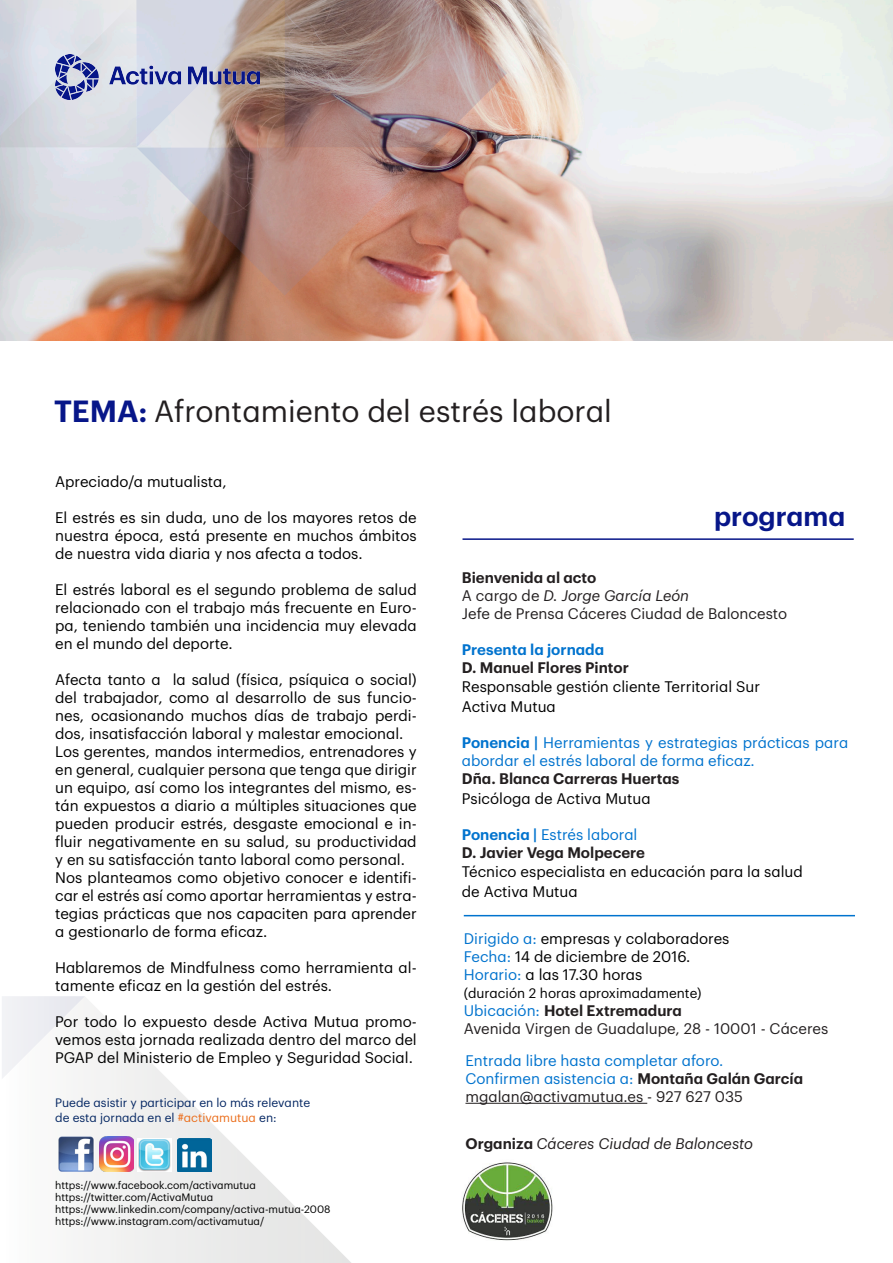
<style>
.page{position:relative;width:893px;height:1263px;background:#fff}
.page>*{position:absolute;margin:0;border:0;box-sizing:border-box;transform-origin:0 0}
.t1{font:30px "Graphik";color:#231f20}
.t2{font:600 27px "Graphik";color:#071689}
.t3{font:15px/18px "Graphik";color:#000;text-align:justify}
.t4{font:15px/18px "Graphik";color:#0073ce}
.t5{font:15px "Graphik";color:#231f20}
.t6{font:600 15px "Graphik";color:#231f20}
.t7{font:italic 15px "Graphik";color:#231f20}
.t8{font:600 15px "Graphik";color:#0073ce}
.t9{font:13.5px "Graphik";color:#000}
.t10{font:12px/15px "Graphik";color:#052763}
.t11{font:10.5px "Graphik";color:#000}
.s1{font-weight:600;color:#071689}
.s2{color:#eb6e1c}
.s3{font-style:normal}
.s4{font-weight:600}
.s5{color:#0073ce}
.s6{font-weight:400;color:#0073ce}
.s7{font-weight:600;color:#231f20}
.s8{font-weight:600;font-style:normal}
</style>
<div class="page">
<svg style="left:78px;top:997px;width:273px;height:266px"></svg>
<svg style="left:2px;top:996px;width:83px;height:83px"></svg>
<hr style="left:465px;top:1103px;width:182px;height:1px;background:#231f20">
<hr style="left:464px;top:915px;width:391px;height:1px;background:#0073ce">
<hr style="left:462px;top:538px;width:392px;height:2px;background:#071689">
<img style="left:0;top:0;width:893px;height:340px">
<img style="left:0;top:0;width:507px;height:296px">
<img style="left:55px;top:54px;width:205px;height:46px">
<img style="left:100px;top:1136px;width:34px;height:36px">
<img style="left:58px;top:1136px;width:37px;height:36px">
<img style="left:138px;top:1138px;width:34px;height:34px">
<img style="left:178px;top:1138px;width:34px;height:34px">
<img style="left:462px;top:1162px;width:91px;height:79px">
<p class="t1" style="left:54px;top:388px;width:559px"><span class="s1">TEMA:</span> Afrontamiento del estrés laboral</p>
<p class="t3" style="left:55px;top:471px;width:173px">Apreciado/a mutualista,</p>
<p class="t3" style="left:55px;top:507px;width:363px">El estrés es sin duda, uno de los mayores retos de nuestra época, está presente en muchos ámbitos de nuestra vida diaria y nos afecta a todos.</p>
<p class="t3" style="left:55px;top:579px;width:363px">El estrés laboral es el segundo problema de salud relacionado con el trabajo más frecuente en Euro&shy;pa, teniendo también una incidencia muy elevada en el mundo del deporte.</p>
<p class="t3" style="left:55px;top:669px;width:363px">Afecta tanto a la salud (física, psíquica o social) del trabajador, como al desarrollo de sus funcio&shy;nes, ocasionando muchos días de trabajo perdi&shy;dos, insatisfacción laboral y malestar emocional.</p>
<p class="t3" style="left:55px;top:741px;width:363px">Los gerentes, mandos intermedios, entrenadores y en general, cualquier persona que tenga que dirigir un equipo, así como los integrantes del mismo, es&shy;tán expuestos a diario a múltiples situaciones que pueden producir estrés, desgaste emocional e in&shy;fluir negativamente en su salud, su productividad y en su satisfacción tanto laboral como personal.</p>
<p class="t3" style="left:55px;top:867px;width:363px">Nos planteamos como objetivo conocer e identifi&shy;car el estrés así como aportar herramientas y estra&shy;tegias prácticas que nos capaciten para aprender a gestionarlo de forma eficaz.</p>
<p class="t3" style="left:55px;top:957px;width:363px">Hablaremos de Mindfulness como herramienta al&shy;tamente eficaz en la gestión del estrés.</p>
<p class="t3" style="left:55px;top:1011px;width:363px">Por todo lo expuesto desde Activa Mutua promo&shy;vemos esta jornada realizada dentro del marco del PGAP del Ministerio de Empleo y Seguridad Social.</p>
<p class="t10" style="left:55px;top:1094px;width:257px">Puede asistir y participar en lo más relevante de esta jornada en el <span class="s2">#activamutua</span> en:</p>
<p class="t11" style="left:55px;top:1177px;width:202px">https://www.facebook.com/activamutua</p>
<p class="t11" style="left:55px;top:1189px;width:160px">https://twitter.com/ActivaMutua</p>
<p class="t11" style="left:55px;top:1201px;width:277px">https://www.linkedin.com/company/activa-mutua-2008</p>
<p class="t11" style="left:55px;top:1213px;width:211px">https://www.instagram.com/activamutua/</p>
<p class="t2" style="left:714px;top:496px;width:133px">programa</p>
<p class="t6" style="left:462px;top:566px;width:136px">Bienvenida al acto</p>
<p class="t7" style="left:462px;top:584px;width:229px"><span class="s3">A cargo de</span> D. Jorge García León</p>
<p class="t5" style="left:462px;top:602px;width:327px">Jefe de Prensa Cáceres Ciudad de Baloncesto</p>
<p class="t8" style="left:462px;top:638px;width:144px">Presenta la jornada</p>
<p class="t6" style="left:462px;top:656px;width:169px">D. Manuel Flores Pintor</p>
<p class="t3" style="left:462px;top:677px;width:300px">Responsable gestión cliente Territorial Sur</p>
<p class="t3" style="left:462px;top:696px;width:95px">Activa Mutua</p>
<p class="t4" style="left:462px;top:732px;width:388px"><span class="s4">Ponencia |</span> Herramientas y estrategias prácticas para abordar el estrés laboral de forma eficaz.</p>
<p class="t6" style="left:462px;top:767px;width:219px">Dña. Blanca Carreras Huertas</p>
<p class="t3" style="left:462px;top:788px;width:190px">Psicóloga de Activa Mutua</p>
<p class="t4" style="left:462px;top:824px;width:177px"><span class="s4">Ponencia |</span> Estrés laboral</p>
<p class="t6" style="left:462px;top:840px;width:185px">D. Javier Vega Molpecere</p>
<p class="t3" style="left:462px;top:861px;width:342px">Técnico especialista en educación para la salud</p>
<p class="t3" style="left:462px;top:881px;width:117px">de Activa Mutua</p>
<p class="t3" style="left:464px;top:928px;width:267px"><span class="s5">Dirigido a:</span> empresas y colaboradores</p>
<p class="t3" style="left:464px;top:946px;width:228px"><span class="s5">Fecha:</span> 14 de diciembre de 2016.</p>
<p class="t3" style="left:464px;top:964px;width:180px"><span class="s5">Horario:</span> a las 17.30 horas</p>
<p class="t9" style="left:464px;top:983px;width:239px">(duración 2 horas aproximadamente)</p>
<p class="t6" style="left:464px;top:999px;width:220px"><span class="s6">Ubicación:</span> Hotel Extremadura</p>
<p class="t5" style="left:464px;top:1017px;width:366px">Avenida Virgen de Guadalupe, 28 - 10001 - Cáceres</p>
<p class="t4" style="left:465px;top:1050px;width:259px">Entrada libre hasta completar aforo.</p>
<p class="t4" style="left:465px;top:1068px;width:339px">Confirmen asistencia a: <span class="s7">Montaña Galán García</span></p>
<p class="t5" style="left:465px;top:1085px;width:279px">mgalan@activamutua.es - 927 627 035</p>
<p class="t7" style="left:465px;top:1132px;width:289px"><span class="s8">Organiza</span> Cáceres Ciudad de Baloncesto</p>
</div>
